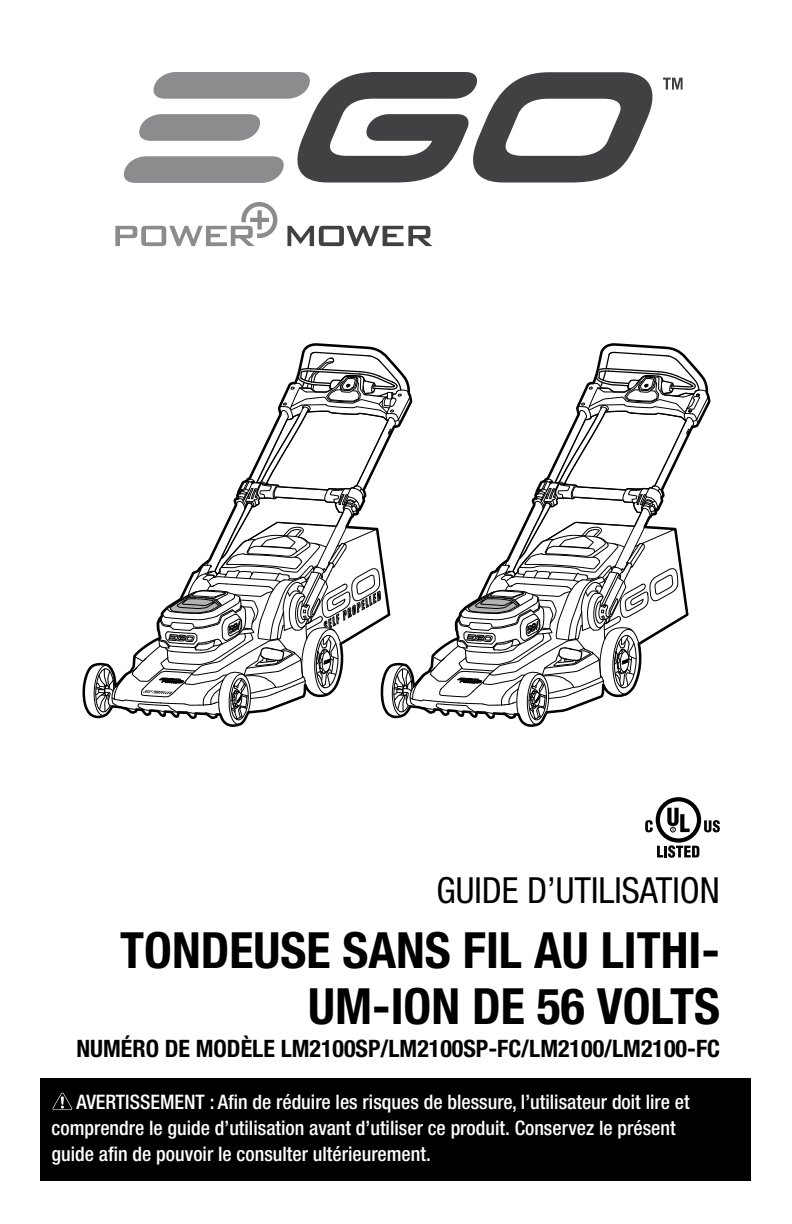
<style>
.page{position:relative;width:792px;height:1224px;background:#fff}
.page>*{position:absolute;margin:0;border:0;box-sizing:border-box;transform-origin:0 0}
.t1{font:700 condensed 50px/56px "Helvetica Neue LT Std";color:#000;text-align:right}
.t2{font:condensed 36px "Helvetica Neue LT Std";color:#000}
.t3{font:700 condensed 24px "Helvetica Neue LT Std";color:#000}
.t4{font:500 condensed 20px/26px "Helvetica Neue LT Std";color:#fff}
</style>
<div class="page">
<svg style="left:645px;top:797px;width:75px;height:61px"></svg>
<svg style="left:123px;top:72px;width:560px;height:111px"></svg>
<svg style="left:287px;top:226px;width:146px;height:20px"></svg>
<svg style="left:115px;top:202px;width:162px;height:44px"></svg>
<svg style="left:83px;top:343px;width:627px;height:384px"></svg>
<div style="left:41px;top:1079px;width:710px;height:102px;background:#000"></div>
<svg style="left:53px;top:1093px;width:19px;height:17px"></svg>
<h2 class="t2" style="left:437px;top:870px;width:285px">GUIDE D’UTILISATION</h2>
<h1 class="t1" style="left:120px;top:922px;width:601px">TONDEUSE SANS FIL AU LITHI-<br>UM-ION DE 56 VOLTS</h1>
<p class="t3" style="left:76px;top:1034px;width:645px">NUMÉRO DE MODÈLE LM2100SP/LM2100SP-FC/LM2100/LM2100-FC</p>
<p class="t4" style="left:52px;top:1089px;width:640px;text-indent:25px">AVERTISSEMENT : Afin de réduire les risques de blessure, l’utilisateur doit lire et comprendre le guide d’utilisation avant d’utiliser ce produit. Conservez le présent guide afin de pouvoir le consulter ultérieurement.</p>
</div>
